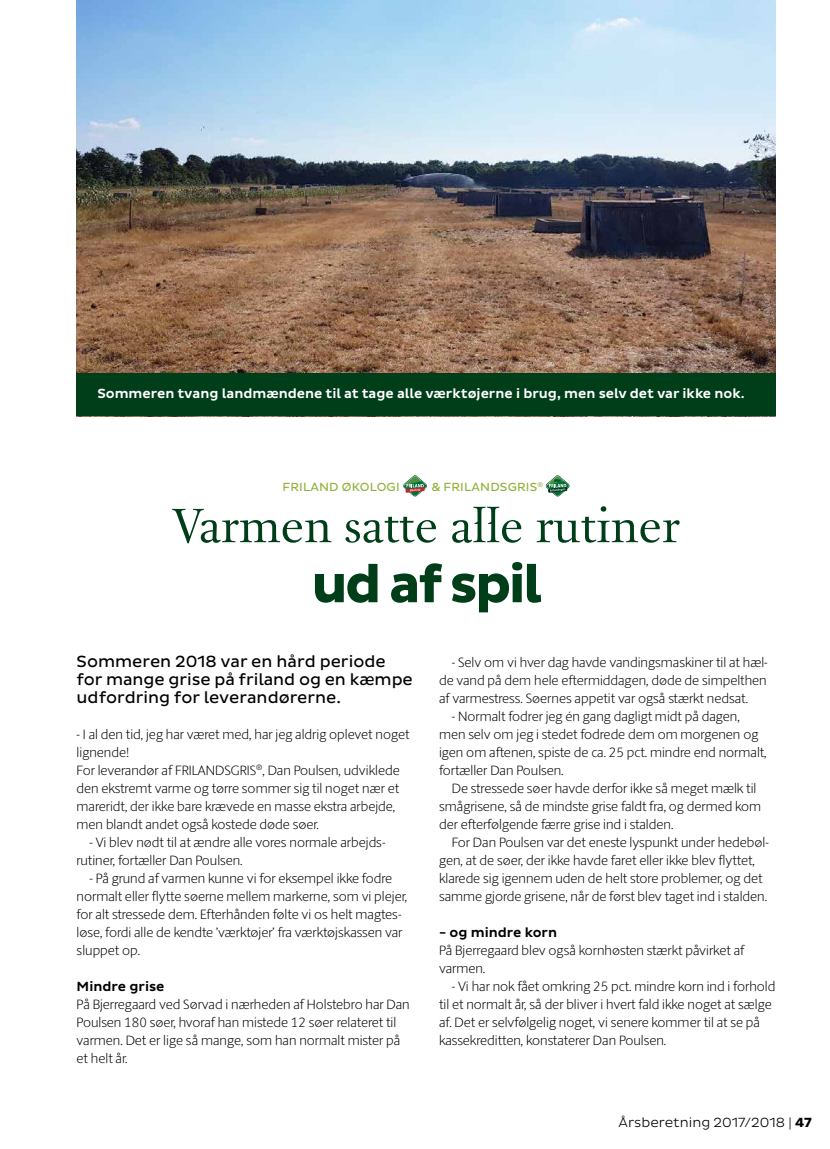
<style>
.page{position:relative;width:830px;height:1149px;background:#fff}
.page>*{position:absolute;margin:0;border:0;box-sizing:border-box;transform-origin:0 0}
.t1{font:54px "La Police BP";color:#003e1a}
.t2{font:700 54px "Pluto Sans";letter-spacing:-.05em;color:#003e1a}
.t3{font:16.5px/18px "Pluto Sans";color:#000}
.t4{font:100 13.5px/18px "ID Sans Round";color:#000}
.t5{font:500 13.5px "Pluto Sans";color:#fff}
.t6{font:500 13.5px "Pluto Sans";color:#000}
.t7{font:300 13.5px "Pluto Sans";color:#000}
.t8{font:12px "Pluto Sans";letter-spacing:.015em;color:#91b039}
.s1{font-weight:700}
</style>
<div class="page">
<img style="left:77px;top:0;width:698px;height:373px">
<svg style="left:545px;top:475px;width:24px;height:21px"></svg>
<svg style="left:403px;top:475px;width:23px;height:21px"></svg>
<div style="left:77px;top:373px;width:698px;height:43px;background:#003e1a"></div>
<p class="t5" style="left:97px;top:386px;width:648px">Sommeren tvang landmændene til at tage alle værktøjerne i brug, men selv det var ikke nok.</p>
<p class="t8" style="left:282px;top:479px;width:119px">FRILAND ØKOLOGI</p>
<p class="t8" style="left:431px;top:479px;width:113px">&amp; FRILANDSGRIS<sup>®</sup></p>
<h1 class="t1" style="left:172px;top:497px;width:508px">Varmen satte alle rutiner</h1>
<h1 class="t2" style="left:311px;top:553px;width:232px">ud af spil</h1>
<p class="t3" style="left:77px;top:652px;width:337px">Sommeren 2018 var en hård periode for mange grise på friland og en kæmpe udfordring for leverandørerne.</p>
<p class="t4" style="left:77px;top:724px;width:334px">- I al den tid, jeg har været med, har jeg aldrig oplevet noget lignende!<br>For leverandør af FRILANDSGRIS<sup>®</sup>, Dan Poulsen, udviklede den ekstremt varme og tørre sommer sig til noget nær et mareridt, der ikke bare krævede en masse ekstra arbejde, men blandt andet også kostede døde søer.</p>
<p class="t4" style="left:77px;top:832px;width:310px;text-indent:13px">- Vi blev nødt til at ændre alle vores normale arbejds&shy;rutiner, fortæller Dan Poulsen.</p>
<p class="t4" style="left:77px;top:868px;width:332px;text-indent:13px">- På grund af varmen kunne vi for eksempel ikke fodre normalt eller flytte søerne mellem markerne, som vi plejer, for alt stressede dem. Efterhånden følte vi os helt magtes&shy;løse, fordi alle de kendte ’værktøjer’ fra værktøjskassen var sluppet op.</p>
<p class="t6" style="left:77px;top:978px;width:89px">Mindre grise</p>
<p class="t4" style="left:77px;top:994px;width:334px">På Bjerregaard ved Sørvad i nærheden af Holstebro har Dan Poulsen 180 søer, hvoraf han mistede 12 søer relateret til varmen. Det er lige så mange, som han normalt mister på et helt år.</p>
<p class="t4" style="left:439px;top:652px;width:330px;text-align:justify;text-indent:13px">- Selv om vi hver dag havde vandingsmaskiner til at hæl&shy;de vand på dem hele eftermiddagen, døde de simpelthen af varmestress. Søernes appetit var også stærkt nedsat.</p>
<p class="t4" style="left:439px;top:706px;width:329px;text-indent:13px">- Normalt fodrer jeg én gang dagligt midt på dagen, men selv om jeg i stedet fodrede dem om morgenen og igen om aftenen, spiste de ca. 25 pct. mindre end normalt, fortæller Dan Poulsen.</p>
<p class="t4" style="left:439px;top:778px;width:323px;text-indent:13px">De stressede søer havde derfor ikke så meget mælk til smågrisene, så de mindste grise faldt fra, og dermed kom der efterfølgende færre grise ind i stalden.</p>
<p class="t4" style="left:439px;top:832px;width:331px;text-indent:13px">For Dan Poulsen var det eneste lyspunkt under hedebøl&shy;gen, at de søer, der ikke havde faret eller ikke blev flyttet, klarede sig igennem uden de helt store problemer, og det samme gjorde grisene, når de først blev taget ind i stalden.</p>
<p class="t6" style="left:439px;top:924px;width:120px">- og mindre korn</p>
<p class="t4" style="left:439px;top:940px;width:306px">På Bjerregaard blev også kornhøsten stærkt påvirket af varmen.</p>
<p class="t4" style="left:439px;top:976px;width:338px;text-indent:13px">- Vi har nok fået omkring 25 pct. mindre korn ind i forhold til et normalt år, så der bliver i hvert fald ikke noget at sælge af. Det er selvfølgelig noget, vi senere kommer til at se på kassekreditten, konstaterer Dan Poulsen.</p>
<p class="t7" style="left:618px;top:1114px;width:195px">Årsberetning 2017/2018 | <span class="s1">47</span></p>
</div>
